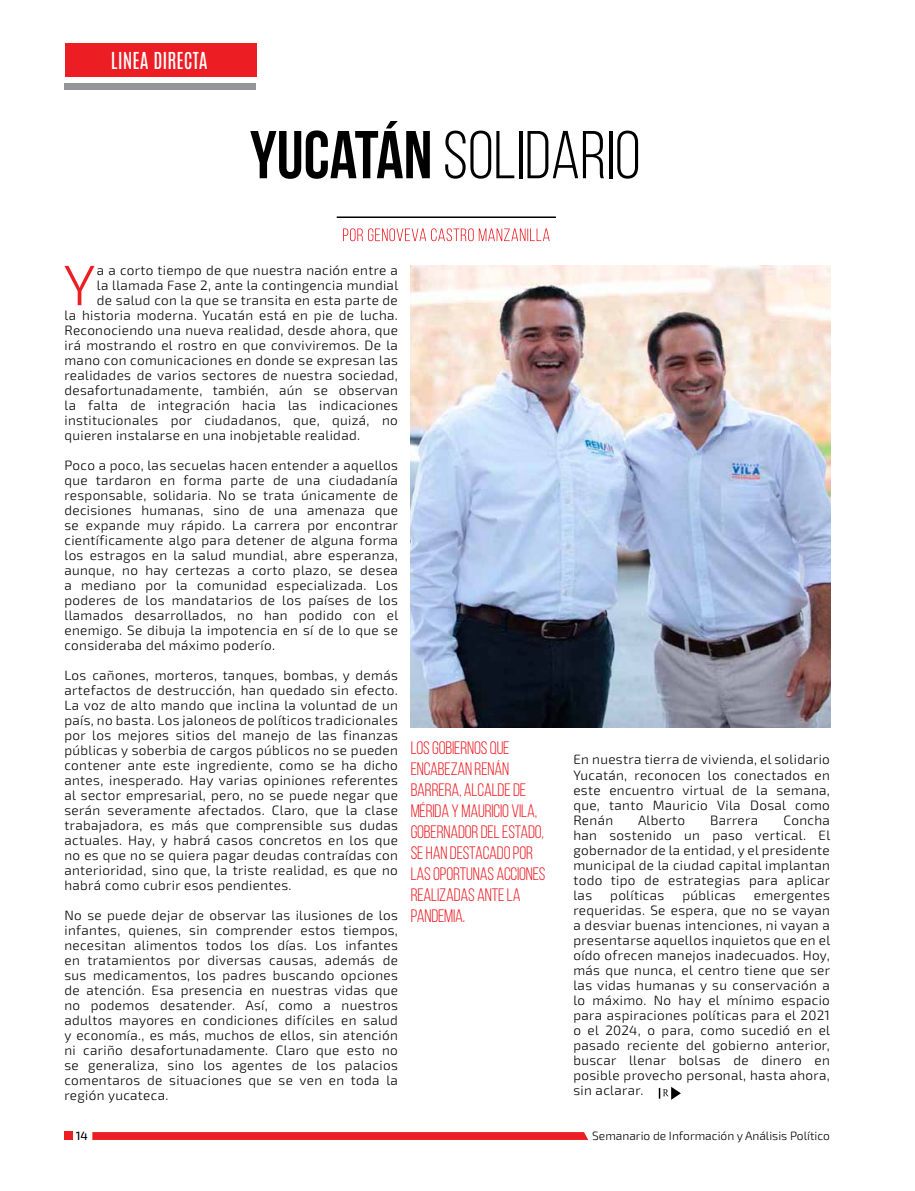
<style>
.page{position:relative;width:915px;height:1191px;background:#fff}
.page>*{position:absolute;margin:0;border:0;box-sizing:border-box;transform-origin:0 0}
.t1{font:67.5px "Bebas Neue";color:#000}
.t2{font:300 57px "Exo 2";color:#ed1d24}
.t3{font:19.5px "Antonio";color:#fff}
.t4{font:18px/21px "Bebas Neue";letter-spacing:-.01em;color:#ed1d24}
.t5{font:300 13.5px/15px "Exo 2";letter-spacing:.025em;color:#000;text-align:justify}
.t6{font:300 12px "Exo 2";color:#000}
.t7{font:500 12px "Exo 2";color:#000}
.s1{font-style:inherit}
</style>
<div class="page">
<div style="left:64px;top:1131px;width:8px;height:9px;background:#ed1d24"></div>
<svg style="left:92px;top:1132px;width:496px;height:8px;background:#ed2128"></svg>
<div style="left:65px;top:43px;width:191px;height:34px;background:#ed1d24"></div>
<div style="left:64px;top:84px;width:192px;height:6px;background:#939598"></div>
<svg style="left:343px;top:228px;width:206px;height:13px"></svg>
<hr style="left:336px;top:216px;width:219px;height:2px;background:#000">
<svg style="left:658px;top:1087px;width:22px;height:12px"></svg>
<img style="left:410px;top:266px;width:420px;height:461px">
<h3 class="t3" style="left:111px;top:46px;width:98px">LINEA DIRECTA</h3>
<h1 class="t1" style="left:250px;top:119px;width:392px"><span class="s1">YUCATÁN</span> SOLIDARIO</h1>
<h2 class="t2" style="left:64px;top:252px;width:33px">Y</h2>
<p class="t5" style="left:97px;top:263px;width:302px">a a corto tiempo de que nuestra nación entre a</p>
<p class="t5" style="left:97px;top:278px;width:303px">la llamada Fase 2, ante la contingencia mundial</p>
<p class="t5" style="left:97px;top:293px;width:302px">de salud con la que se transita en esta parte de</p>
<p class="t5" style="left:64px;top:308px;width:335px">la historia moderna. Yucatán está en pie de lucha.</p>
<p class="t5" style="left:64px;top:323px;width:335px">Reconociendo una nueva realidad, desde ahora, que</p>
<p class="t5" style="left:64px;top:338px;width:335px">irá mostrando el rostro en que conviviremos. De la</p>
<p class="t5" style="left:64px;top:353px;width:335px">mano con comunicaciones en donde se expresan las</p>
<p class="t5" style="left:64px;top:368px;width:335px">realidades de varios sectores de nuestra sociedad,</p>
<p class="t5" style="left:64px;top:383px;width:335px">desafortunadamente, también, aún se observan</p>
<p class="t5" style="left:64px;top:398px;width:335px">la falta de integración hacia las indicaciones</p>
<p class="t5" style="left:64px;top:413px;width:335px">institucionales por ciudadanos, que, quizá, no</p>
<p class="t5" style="left:64px;top:428px;width:297px">quieren instalarse en una inobjetable realidad.</p>
<p class="t5" style="left:64px;top:458px;width:335px">Poco a poco, las secuelas hacen entender a aquellos que tardaron en forma parte de una ciudadanía responsable, solidaria. No se trata únicamente de decisiones humanas, sino de una amenaza que se expande muy rápido. La carrera por encontrar científicamente algo para detener de alguna forma los estragos en la salud mundial, abre esperanza, aunque, no hay certezas a corto plazo, se desea a mediano por la comunidad especializada. Los poderes de los mandatarios de los países de los llamados desarrollados, no han podido con el enemigo. Se dibuja la impotencia en sí de lo que se consideraba del máximo poderío.</p>
<p class="t5" style="left:64px;top:668px;width:335px">Los cañones, morteros, tanques, bombas, y demás artefactos de destrucción, han quedado sin efecto.<br>La voz de alto mando que inclina la voluntad de un país, no basta. Los jaloneos de políticos tradicionales por los mejores sitios del manejo de las finanzas públicas y soberbia de cargos públicos no se pueden contener ante este ingrediente, como se ha dicho antes, inesperado. Hay varias opiniones referentes al sector empresarial, pero, no se puede negar que serán severamente afectados. Claro, que la clase trabajadora, es más que comprensible sus dudas actuales. Hay, y habrá casos concretos en los que no es que no se quiera pagar deudas contraídas con anterioridad, sino que, la triste realidad, es que no habrá como cubrir esos pendientes.</p>
<p class="t5" style="left:64px;top:908px;width:335px">No se puede dejar de observar las ilusiones de los infantes, quienes, sin comprender estos tiempos, necesitan alimentos todos los días. Los infantes en tratamientos por diversas causas, además de sus medicamentos, los padres buscando opciones de atención. Esa presencia en nuestras vidas que no podemos desatender. Así, como a nuestros adultos mayores en condiciones difíciles en salud y economía., es más, muchos de ellos, sin atención ni cariño desafortunadamente. Claro que esto no se generaliza, sino los agentes de los palacios comentaros de situaciones que se ven en toda la región yucateca.</p>
<h3 class="t4" style="left:410px;top:737px;width:136px">LOS GOBIERNOS QUE<br>ENCABEZAN RENÁN<br>BARRERA, ALCALDE DE<br>MÉRIDA Y MAURICIO VILA,<br>GOBERNADOR DEL ESTADO,<br>SE HAN DESTACADO POR<br>LAS OPORTUNAS ACCIONES<br>REALIZADAS ANTE LA<br>PANDEMIA.</h3>
<p class="t5" style="left:573px;top:752px;width:258px">En nuestra tierra de vivienda, el solidario Yucatán, reconocen los conectados en este encuentro virtual de la semana, que, tanto Mauricio Vila Dosal como Renán</p>
<p class="t5" style="left:573px;top:812px;width:258px;text-indent:210px">Concha han sostenido un paso vertical. El gobernador de la entidad, y el presidente municipal de la ciudad capital implantan todo tipo de estrategias para aplicar las</p>
<p class="t5" style="left:637px;top:812px;width:48px">Alberto</p>
<p class="t5" style="left:710px;top:812px;width:50px">Barrera</p>
<p class="t5" style="left:610px;top:887px;width:56px">políticas</p>
<p class="t5" style="left:682px;top:887px;width:55px">públicas</p>
<p class="t5" style="left:573px;top:887px;width:258px;text-indent:180px">emergentes requeridas. Se espera, que no se vayan a desviar buenas intenciones, ni vayan a presentarse aquellos inquietos que en el oído ofrecen manejos inadecuados. Hoy, más que nunca, el centro tiene que ser las vidas humanas y su conservación a lo máximo. No hay el mínimo espacio para aspiraciones políticas para el 2021 o el 2024, o para, como sucedió en el pasado reciente del gobierno anterior, buscar llenar bolsas de dinero en posible provecho personal, hasta ahora, sin aclarar.</p>
<p class="t7" style="left:76px;top:1128px;width:14px">14</p>
<p class="t6" style="left:592px;top:1128px;width:239px">Semanario de Información y Análisis Político</p>
</div>
